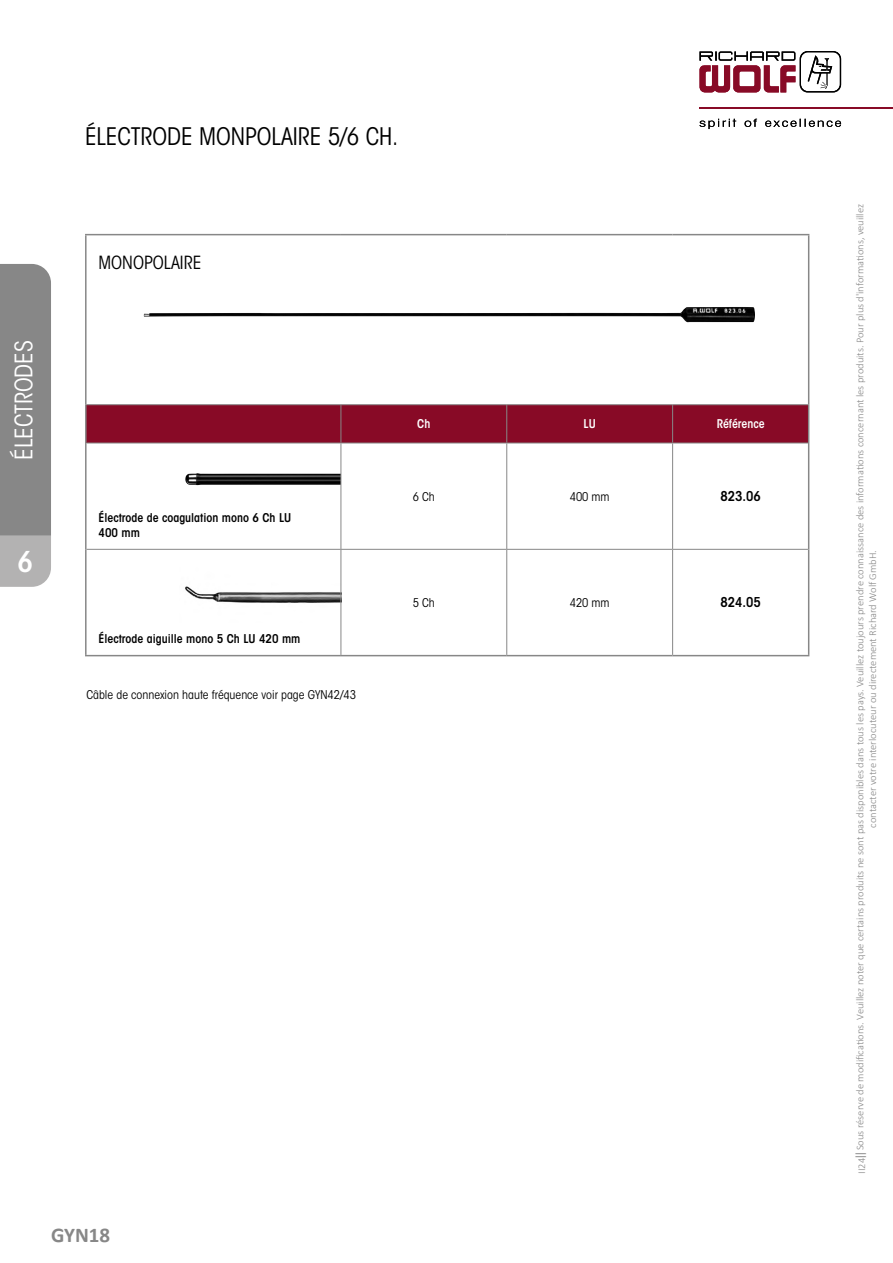
<style>
.page{position:relative;width:893px;height:1263px;background:#fff}
.page>*{position:absolute;margin:0;border:0;box-sizing:border-box;transform-origin:0 0}
.t1{font:600 condensed 28.5px "ITC Avant Garde Std";color:#fff}
.t2{font:condensed 24px "ITC Avant Garde Std";color:#000}
.t3{font:condensed 24px "ITC Avant Garde Std";color:#fff}
.t4{font:700 21px "Calibri";color:#878787}
.t5{font:condensed 18px "ITC Avant Garde Std";color:#000}
.t6{font:600 condensed 13.5px "ITC Avant Garde Std";color:#000}
.t7{font:600 condensed 12px/14.4px "ITC Avant Garde Std";color:#000}
.t8{font:condensed 12px "ITC Avant Garde Std";color:#000}
.t9{font:600 condensed 12px "ITC Avant Garde Std";color:#fff}
.t10{font:300 10.5px/12.6px "Calibri";color:#878787;text-align:center}
.s1{font-family:"Adobe Garamond Pro";font-weight:700}
</style>
<div class="page">
<svg style="left:699px;top:119px;width:142px;height:10px"></svg>
<svg style="left:699px;top:51px;width:142px;height:41px"></svg>
<hr style="left:699px;top:107px;width:194px;height:2px;background:#880a26">
<svg style="left:0;top:264px;width:51px;height:323px;background:#8f8e8e"></svg>
<img style="left:185px;top:473px;width:156px;height:12px">
<img style="left:185px;top:564px;width:156px;height:59px">
<div style="left:87px;top:405px;width:721px;height:38px;background:#880a26"></div>
<hr style="left:808px;top:235px;width:1px;height:170px;background:#878787">
<hr style="left:87px;top:404px;width:254px;height:1px;background:#878787">
<hr style="left:341px;top:404px;width:166px;height:1px;background:#878787">
<hr style="left:341px;top:405px;width:1px;height:38px;background:#878787">
<hr style="left:507px;top:404px;width:166px;height:1px;background:#878787">
<hr style="left:506px;top:405px;width:1px;height:38px;background:#878787">
<hr style="left:673px;top:404px;width:135px;height:1px;background:#878787">
<hr style="left:672px;top:405px;width:1px;height:38px;background:#878787">
<hr style="left:87px;top:443px;width:254px;height:1px;background:#878787">
<hr style="left:87px;top:549px;width:254px;height:1px;background:#878787">
<hr style="left:341px;top:443px;width:166px;height:1px;background:#878787">
<hr style="left:507px;top:443px;width:166px;height:1px;background:#878787">
<hr style="left:341px;top:549px;width:166px;height:1px;background:#878787">
<hr style="left:507px;top:549px;width:166px;height:1px;background:#878787">
<hr style="left:341px;top:443px;width:1px;height:106px;background:#878787">
<hr style="left:341px;top:550px;width:1px;height:105px;background:#878787">
<hr style="left:506px;top:443px;width:1px;height:106px;background:#878787">
<hr style="left:672px;top:443px;width:1px;height:106px;background:#878787">
<hr style="left:506px;top:550px;width:1px;height:105px;background:#878787">
<hr style="left:672px;top:550px;width:1px;height:105px;background:#878787">
<hr style="left:673px;top:443px;width:135px;height:1px;background:#878787">
<hr style="left:673px;top:549px;width:135px;height:1px;background:#878787">
<hr style="left:85px;top:234px;width:256px;height:1px;background:#878787">
<hr style="left:85px;top:235px;width:2px;height:170px;background:#878787">
<hr style="left:341px;top:234px;width:166px;height:1px;background:#878787">
<hr style="left:507px;top:234px;width:166px;height:1px;background:#878787">
<hr style="left:673px;top:234px;width:136px;height:1px;background:#878787">
<hr style="left:85px;top:405px;width:2px;height:38px;background:#878787">
<hr style="left:808px;top:405px;width:1px;height:38px;background:#878787">
<hr style="left:85px;top:443px;width:2px;height:106px;background:#878787">
<hr style="left:808px;top:443px;width:1px;height:106px;background:#878787">
<hr style="left:85px;top:549px;width:2px;height:106px;background:#878787">
<hr style="left:808px;top:549px;width:1px;height:106px;background:#878787">
<hr style="left:85px;top:655px;width:256px;height:1px;background:#878787">
<hr style="left:341px;top:655px;width:166px;height:1px;background:#878787">
<hr style="left:507px;top:655px;width:166px;height:1px;background:#878787">
<hr style="left:673px;top:655px;width:136px;height:1px;background:#878787">
<img style="left:144px;top:307px;width:611px;height:15px">
<h2 class="t3" style="left:9px;top:460px;width:121px;rotate:-90deg">ÉLECTRODES</h2>
<h1 class="t1" style="left:17px;top:544px;width:17px">6</h1>
<h2 class="t2" style="left:85px;top:122px;width:315px">ÉLECTRODE MONPOLAIRE 5/6 CH.</h2>
<h3 class="t5" style="left:99px;top:252px;width:104px">MONOPOLAIRE</h3>
<p class="t7" style="left:99px;top:510px;width:194px">Électrode de coagulation mono 6 Ch LU<br>400 mm</p>
<p class="t7" style="left:99px;top:631px;width:203px">Électrode aiguille mono 5 Ch LU 420 mm</p>
<p class="t8" style="left:87px;top:688px;width:271px">Câble de connexion haute fréquence voir page GYN42/43</p>
<p class="t9" style="left:417px;top:416px;width:15px">Ch</p>
<p class="t9" style="left:584px;top:416px;width:14px">LU</p>
<p class="t9" style="left:717px;top:416px;width:49px">Référence</p>
<p class="t8" style="left:413px;top:489px;width:24px">6 Ch</p>
<p class="t8" style="left:570px;top:489px;width:41px">400 mm</p>
<p class="t6" style="left:720px;top:488px;width:42px">823.06</p>
<p class="t8" style="left:413px;top:595px;width:24px">5 Ch</p>
<p class="t8" style="left:570px;top:595px;width:41px">420 mm</p>
<p class="t6" style="left:720px;top:594px;width:42px">824.05</p>
<h3 class="t4" style="left:51px;top:1220px;width:61px">GYN18</h3>
<p class="t10" style="left:854px;top:1174px;width:971px;rotate:-90deg">II24<span class="s1">||</span> Sous réserve de modifications. Veuillez noter que certains produits ne sont pas disponibles dans tous les pays. Veuillez toujours prendre connaissance des informations concernant les produits. Pour plus d'informations, veuillez contacter votre interlocuteur ou directement Richard Wolf GmbH.</p>
</div>
